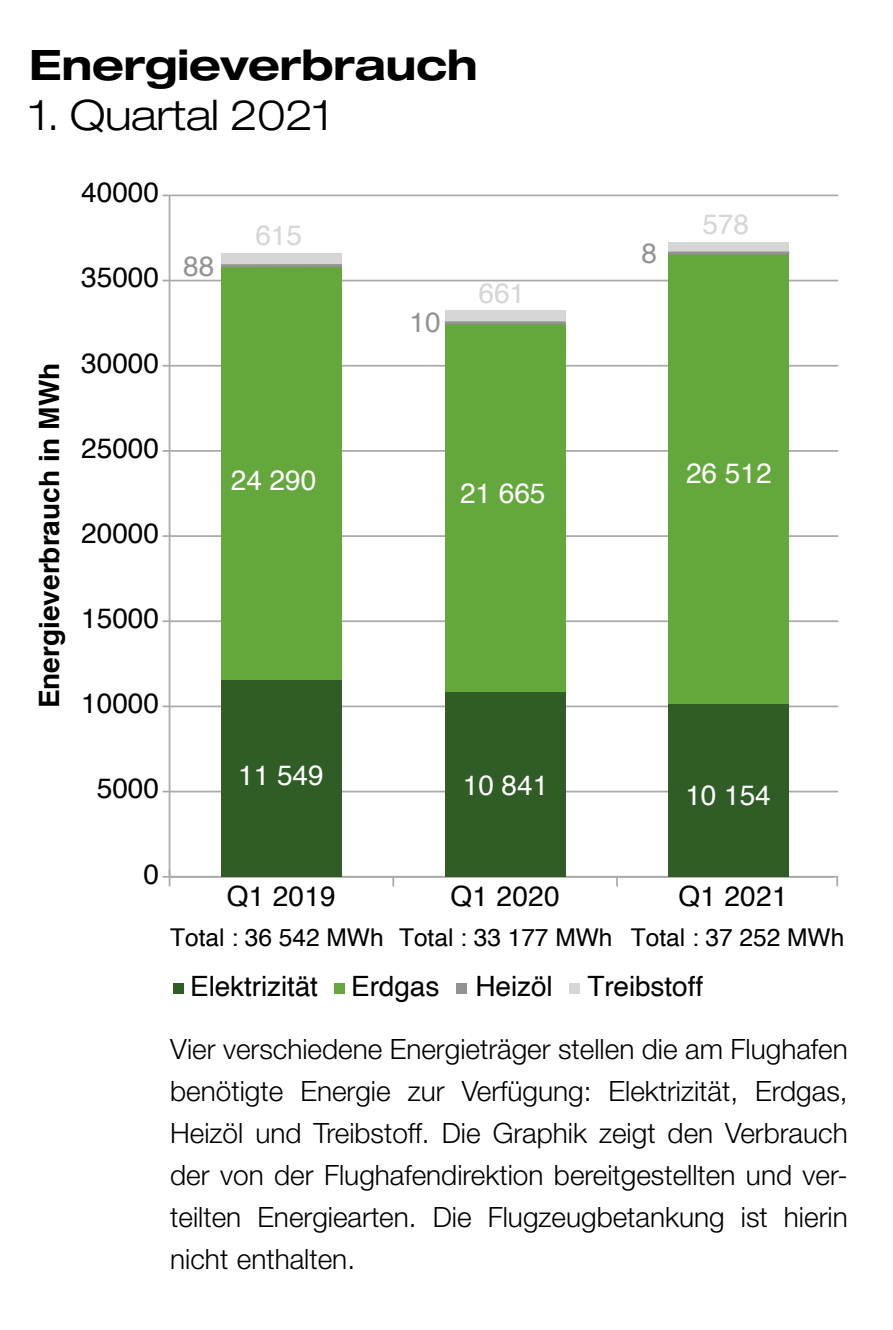
<style>
.page{position:relative;width:893px;height:1330px;background:#fff}
.page>*{position:absolute;margin:0;border:0;box-sizing:border-box;transform-origin:0 0}
.texte{font:700 expanded 42px "Helvetica Neue LT Std";letter-spacing:-.01em;color:#000}
.texte-2{font:300 expanded 42px "Helvetica Neue";letter-spacing:-.01em;color:#000}
.chronik_txt_Dd{font:300 28px/42px "Helvetica Neue";color:#000;text-align:justify}
.t1{font:28px "Helvetica";color:#000}
.t2{font:28px "Helvetica";color:#fff}
.t3{font:700 28px "Helvetica";color:#000}
.t4{font:28px "Helvetica";color:#d6d6d6}
.t5{font:28px "Helvetica";color:#939393}
.t6{font:24.5px "Helvetica";color:#000}
</style>
<div class="page">
<hr style="left:170px;top:876px;width:667px;height:1px;background:#aaa">
<svg style="left:392px;top:877px;width:2px;height:9px"></svg>
<svg style="left:616px;top:877px;width:2px;height:9px"></svg>
<svg style="left:836px;top:876px;width:2px;height:10px"></svg>
<hr style="left:169px;top:195px;width:1px;height:681px;background:#aaa">
<hr style="left:163px;top:876px;width:671px;height:1px;background:#aaa">
<hr style="left:163px;top:790px;width:675px;height:2px;background:#aaa">
<hr style="left:163px;top:705px;width:675px;height:2px;background:#aaa">
<hr style="left:163px;top:620px;width:675px;height:2px;background:#aaa">
<hr style="left:163px;top:535px;width:675px;height:2px;background:#aaa">
<hr style="left:163px;top:450px;width:675px;height:2px;background:#aaa">
<hr style="left:163px;top:365px;width:675px;height:1px;background:#aaa">
<hr style="left:163px;top:280px;width:675px;height:1px;background:#aaa">
<hr style="left:163px;top:194px;width:675px;height:2px;background:#aaa">
<div style="left:221px;top:253px;width:121px;height:11px;background:#d6d6d6"></div>
<div style="left:445px;top:310px;width:121px;height:11px;background:#d6d6d6"></div>
<div style="left:668px;top:242px;width:121px;height:10px;background:#d6d6d6"></div>
<div style="left:221px;top:266px;width:121px;height:414px;background:#64a83d"></div>
<div style="left:445px;top:323px;width:121px;height:369px;background:#64a83d"></div>
<div style="left:668px;top:252px;width:121px;height:452px;background:#64a83d"></div>
<div style="left:221px;top:680px;width:121px;height:196px;background:#305c26"></div>
<div style="left:445px;top:692px;width:121px;height:184px;background:#305c26"></div>
<div style="left:668px;top:704px;width:121px;height:172px;background:#305c26"></div>
<hr style="left:445px;top:321px;width:120px;height:3px;background:#939393">
<hr style="left:221px;top:264px;width:121px;height:3px;background:#939393">
<hr style="left:668px;top:251px;width:121px;height:3px;background:#939393">
<div style="left:173px;top:983px;width:11px;height:11px;background:#305c26"></div>
<div style="left:335px;top:983px;width:10px;height:11px;background:#64a83d"></div>
<div style="left:456px;top:983px;width:11px;height:11px;background:#939393"></div>
<div style="left:569px;top:983px;width:11px;height:11px;background:#d6d6d6"></div>
<p class="texte" style="left:29px;top:38px;width:450px">Energieverbrauch</p>
<p class="texte-2" style="left:29px;top:90px;width:304px">1. Quartal 2021</p>
<p class="t1" style="left:81px;top:171px;width:79px">40000</p>
<p class="t1" style="left:81px;top:256px;width:79px">35000</p>
<p class="t3" style="left:27px;top:708px;width:347px;rotate:-90deg">Energieverbrauch in MWh</p>
<p class="t1" style="left:81px;top:341px;width:79px">30000</p>
<p class="t1" style="left:81px;top:426px;width:79px">25000</p>
<p class="t1" style="left:81px;top:511px;width:79px">20000</p>
<p class="t1" style="left:81px;top:596px;width:79px">15000</p>
<p class="t1" style="left:81px;top:682px;width:79px">10000</p>
<p class="t1" style="left:97px;top:767px;width:64px">5000</p>
<p class="t5" style="left:183px;top:245px;width:33px">88</p>
<p class="t4" style="left:255px;top:214px;width:48px">615</p>
<p class="t2" style="left:231px;top:459px;width:87px">24 290</p>
<p class="t5" style="left:409px;top:301px;width:33px">10</p>
<p class="t4" style="left:478px;top:271px;width:48px">661</p>
<p class="t2" style="left:460px;top:471px;width:87px">21 665</p>
<p class="t2" style="left:238px;top:754px;width:87px">11 549</p>
<p class="t2" style="left:463px;top:763px;width:87px">10 841</p>
<p class="t5" style="left:642px;top:232px;width:17px">8</p>
<p class="t4" style="left:702px;top:203px;width:48px">578</p>
<p class="t2" style="left:686px;top:452px;width:87px">26 512</p>
<p class="t2" style="left:685px;top:773px;width:87px">10 154</p>
<p class="t1" style="left:143px;top:852px;width:17px">0</p>
<p class="t1" style="left:227px;top:874px;width:111px">Q1 2019</p>
<p class="t1" style="left:451px;top:874px;width:111px">Q1 2020</p>
<p class="t1" style="left:678px;top:874px;width:111px">Q1 2021</p>
<p class="t6" style="left:170px;top:918px;width:675px">Total : 36 542 MWh Total : 33 177 MWh Total : 37 252 MWh</p>
<p class="t1" style="left:190px;top:964px;width:251px">Elektrizität Erdgas</p>
<p class="t1" style="left:475px;top:964px;width:229px">Heizöl Treibstoff</p>
<p class="chronik_txt_Dd" style="left:170px;top:1027px;width:679px">Vier verschiedene Energieträger stellen die am Flughafen benötigte Energie zur Verfügung: Elektrizität, Erdgas, Heizöl und Treibstoff. Die Graphik zeigt den Verbrauch der von der Flughafendirektion bereitgestellten und ver&shy;teilten Energiearten. Die Flugzeugbetankung ist hierin nicht enthalten.</p>
</div>
